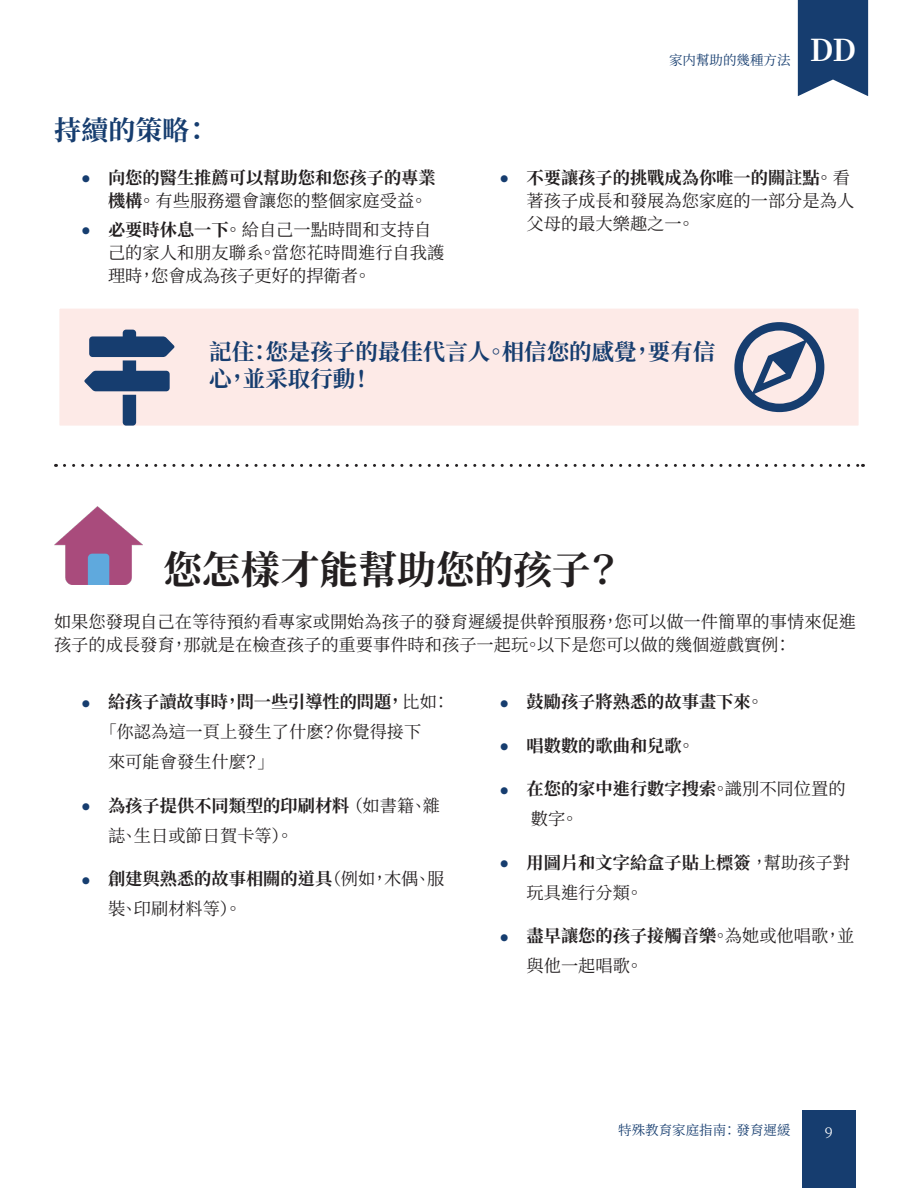
<style>
.page{position:relative;width:918px;height:1188px;background:#fff}
.page>*{position:absolute;margin:0;border:0;box-sizing:border-box;transform-origin:0 0}
.t1{font:700 39px "Source Han Serif TC";letter-spacing:-.005em;color:#231f20}
.t2{font:700 30px "Source Han Serif TC";color:#fff}
.h4-ways2help{font:700 27px "Source Han Serif TC";color:#163d6f}
.pull_quote_no_border{font:700 22.5px/27px "Source Han Serif TC";color:#163d6f}
.main_span_cols{font:17.25px/23.2px "Source Han Serif TC";color:#231f20}
.t3{font:700 17.25px/30px "Source Han Serif TC";color:#231f20}
.t4{font:300 15px "Source Han Serif TC";color:#fff}
.t5{font:13.5px "Source Han Serif TC";color:#163d6f}
.s1{font-family:"Calibri";font-size:19.5px;color:#163d6f}
.s2{font-weight:400}
.s3{font-family:"Calibri";font-weight:700;font-size:19.5px;color:#163d6f}
.s4{font-weight:700}
</style>
<div class="page">
<svg style="left:64px;top:464px;width:799px;height:3px"></svg>
<div style="left:59px;top:309px;width:800px;height:117px;background:#fdeae7"></div>
<svg style="left:84px;top:330px;width:90px;height:96px;background:#949bb0"></svg>
<svg style="left:734px;top:322px;width:90px;height:90px;background:#a1a5b7"></svg>
<img style="left:54px;top:507px;width:89px;height:77px">
<svg style="left:798px;top:0;width:70px;height:96px;background:#294d7b"></svg>
<div style="left:802px;top:1111px;width:54px;height:77px;background:#163d6f"></div>
<p class="h4-ways2help" style="left:54px;top:115px;width:158px">持續的策略：</p>
<p class="t3" style="left:108px;top:166px;width:329px;line-height:23.2px;text-indent:-27px"><span class="s1">•</span> 向您的醫生推薦可以幫助您和您孩子的專業機構。 <span class="s2">有些服務還會讓您的整個家庭受益。</span></p>
<p class="main_span_cols" style="left:108px;top:218px;width:338px;text-indent:-27px"><span class="s3">•</span> <span class="s4">必要時休息一下。</span> 給自己一點時間和支持自己的家人和朋友聯系。當您花時間進行自我護理時，您會成為孩子更好的捍衛者。</p>
<p class="t5" style="left:669px;top:52px;width:123px">家内幫助的幾種方法</p>
<h2 class="t2" style="left:810px;top:33px;width:48px">DD</h2>
<p class="main_span_cols" style="left:526px;top:166px;width:329px;text-indent:-27px"><span class="s3">•</span> <span class="s4">不要讓孩子的挑戰成為你唯一的關註點。</span> 看著孩子成長和發展為您家庭的一部分是為人父母的最大樂趣之一。</p>
<p class="pull_quote_no_border" style="left:209px;top:339px;width:508px">記住：您是孩子的最佳代言人。相信您的感覺，要有信心，並采取行動！</p>
<p class="t1" style="left:163px;top:548px;width:462px">您怎樣才能幫助您的孩子？</p>
<p class="main_span_cols" style="left:54px;top:611px;width:804px">如果您發現自己在等待預約看專家或開始為孩子的發育遲緩提供幹預服務，您可以做一件簡單的事情來促進孩子的成長發育，那就是在檢查孩子的重要事件時和孩子一起玩。以下是您可以做的幾個遊戲實例：</p>
<p class="t3" style="left:81px;top:687px;width:370px"><span class="s1">•</span> 給孩子讀故事時，問一些引導性的問題， <span class="s2">比如：</span></p>
<p class="main_span_cols" style="left:99px;top:721px;width:323px">「你認為這一頁上發生了什麽？你覺得接下</p>
<p class="main_span_cols" style="left:108px;top:751px;width:168px">來可能會發生什麼？」</p>
<p class="main_span_cols" style="left:108px;top:791px;width:334px;line-height:30px;text-indent:-27px"><span class="s3">•</span> <span class="s4">為孩子提供不同類型的印刷材料</span> （如書籍、雜誌、生日或節日賀卡等）。</p>
<p class="main_span_cols" style="left:108px;top:864px;width:338px;line-height:30px;text-indent:-27px"><span class="s3">•</span> <span class="s4">創建與熟悉的故事相關的道具</span>（例如，木偶、服裝、印刷材料等）。</p>
<p class="t3" style="left:500px;top:687px;width:266px"><span class="s1">•</span> 鼓勵孩子將熟悉的故事畫下來<span class="s2">。</span></p>
<p class="t3" style="left:500px;top:731px;width:197px"><span class="s1">•</span> 唱數數的歌曲和兒歌<span class="s2">。</span></p>
<p class="t3" style="left:531px;top:774px;width:316px;text-indent:-31px"><span class="s1">•</span> 在您的家中進行數字搜索<span class="s2">。識別不同位置的數字。</span></p>
<p class="t3" style="left:526px;top:848px;width:325px;text-indent:-27px"><span class="s1">•</span> 用圖片和文字給盒子貼上標簽 <span class="s2">，幫助孩子對玩具進行分類。</span></p>
<p class="main_span_cols" style="left:526px;top:921px;width:329px;line-height:30px;text-indent:-27px"><span class="s3">•</span> <span class="s4">盡早讓您的孩子接觸音樂</span>。為她或他唱歌，並與他一起唱歌。</p>
<p class="t5" style="left:618px;top:1123px;width:174px">特殊教育家庭指南： 發育遲緩</p>
<p class="t4" style="left:825px;top:1124px;width:10px">9</p>
</div>
